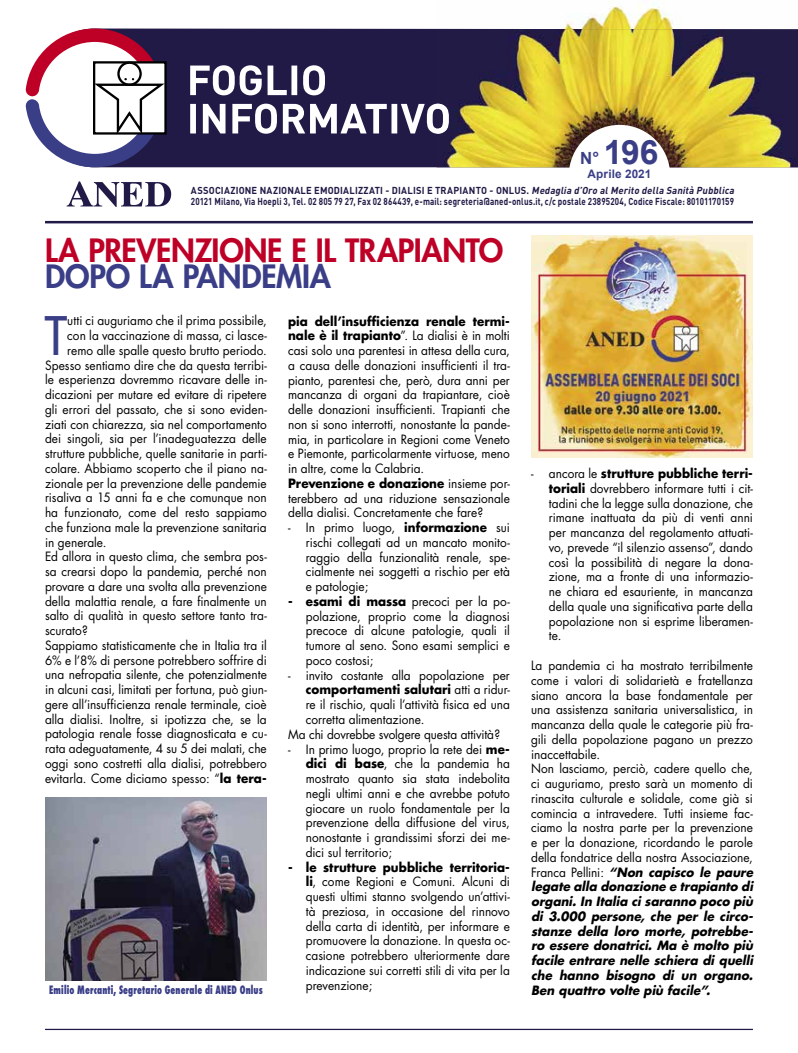
<style>
.page{position:relative;width:798px;height:1053px;background:#fff}
.page>*{position:absolute;margin:0;border:0;box-sizing:border-box;transform-origin:0 0}
.t1{font:51.62px "Futura";color:#3a3e87;scale:.95 1}
.t2{font:700 33.5px "Arial";color:#3a3e87}
.t3{font:800 31.25px "Futura";letter-spacing:-.01em;color:#be0027}
.t4{font:800 31.25px "Futura";letter-spacing:-.005em;color:#3a3e87}
.t5{font:12.5px/14.8px "Futura";color:#000;text-align:justify;scale:.95 1}
.t6{font:700 12.5px "Futura";letter-spacing:.005em;color:#000;scale:.95 1}
.t7{font:italic 700 12.5px "Futura";color:#000;scale:.95 1}
.t8{font:700 11.75px "Arial";letter-spacing:.015em;color:#3a3e87}
.t9{font:800 condensed 11.25px "Futura";letter-spacing:.02em;color:#3a3e87;scale:.8 1}
.t10{font:700 10px/10.6px "DIN";letter-spacing:.02em;color:#211a46;scale:.93 1}
.s1{font-size:16.75px}
.s2{font-style:italic}
.s3{font-weight:700}
.s4{font-weight:400}
.s5{font-weight:700;font-style:italic}
</style>
<div class="page">
<div style="left:164px;top:29px;width:272px;height:138px;background:#211a46"></div>
<div style="left:93px;top:61px;width:74px;height:74px;border:2px solid #000"></div>
<svg style="left:25px;top:29px;width:139px;height:138px"></svg>
<svg style="left:190px;top:104px;width:246px;height:30px"></svg>
<svg style="left:190px;top:65px;width:135px;height:30px"></svg>
<img style="left:436px;top:0;width:283px;height:29px">
<img style="left:436px;top:29px;width:361px;height:138px">
<img style="left:436px;top:104px;width:12px;height:30px">
<div style="left:568px;top:125px;width:102px;height:101px;background:#fff;border-radius:50%"></div>
<svg style="left:67px;top:181px;width:104px;height:26px"></svg>
<hr style="left:45px;top:221px;width:707px;height:2px;background:#211a46">
<hr style="left:45px;top:1028px;width:707px;height:1px;background:#211a46">
<img style="left:45px;top:797px;width:221px;height:183px">
<img style="left:531px;top:236px;width:221px;height:221px">
<h2 class="t2" style="left:580px;top:130px;width:80px"><span class="s1">N°</span> 196</h2>
<p class="t8" style="left:587px;top:166px;width:65px">Aprile 2021</p>
<p class="t10" style="left:191px;top:185px;width:587px">ASSOCIAZIONE NAZIONALE EMODIALIZZATI - DIALISI E TRAPIANTO - ONLUS. <span class="s2">Medaglia d’Oro alMerito della Sanità Pubblica<br></span>20121 Milano, Via Hoepli 3, Tel. 02 805 79 27, Fax 02 864439, e-mail: segreteria@aned-onlus.it, c/c postale 23895204, Codice Fiscale: 80101170159</p>
<h3 class="t3" style="left:45px;top:231px;width:459px">LA PREVENZIONE E IL TRAPIANTO</h3>
<h3 class="t4" style="left:45px;top:257px;width:287px">DOPO LA PANDEMIA</h3>
<h1 class="t1" style="left:45px;top:303px;width:25px">T</h1>
<p class="t5" style="left:67px;top:313px;width:211px">utti ci auguriamo che il prima possibile,</p>
<p class="t5" style="left:288px;top:313px;width:235px;text-align:left"><span class="s3">pia dell’insufficienza renale termi&shy;nale è il trapianto</span>”. La dialisi è in molti casi solo una parentesi in attesa della cura, a causa delle donazioni insufficienti il tra&shy;pianto, parentesi che, però, dura anni per mancanza di organi da trapiantare, cioè delle donazioni insufficienti. Trapianti che non si sono interrotti, nonostante la pande&shy;mia, in particolare in Regioni come Veneto e Piemonte, particolarmente virtuose, meno in altre, come la Calabria.<br><span class="s3">Prevenzione e donazione</span> insieme por&shy;terebbero ad una riduzione sensazionale della dialisi. Concretamente che fare?</p>
<p class="t5" style="left:306px;top:520px;width:216px;text-indent:-18px">- In primo luogo, <span class="s3">informazione</span> sui rischi collegati ad un mancato monito&shy;raggio della funzionalità renale, spe&shy;cialmente nei soggetti a rischio per età e patologie;</p>
<p class="t5" style="left:306px;top:594px;width:216px;text-indent:-18px"><span class="s3">- esami di massa</span> precoci per la po&shy;polazione, proprio come la diagnosi precoce di alcune patologie, quali il tumore al seno. Sono esami semplici e poco costosi;</p>
<p class="t5" style="left:288px;top:667px;width:235px">- invito costante alla popolazione per</p>
<p class="t6" style="left:306px;top:681px;width:216px">comportamenti salutari <span class="s4">atti a ridur-</span></p>
<p class="t5" style="left:306px;top:697px;width:216px">re il rischio, quali l’attività fisica ed una</p>
<p class="t5" style="left:306px;top:712px;width:126px">corretta alimentazione.</p>
<p class="t5" style="left:288px;top:726px;width:224px">Ma chi dovrebbe svolgere questa attività?</p>
<p class="t5" style="left:306px;top:741px;width:216px;text-indent:-18px">- In primo luogo, proprio la rete dei <span class="s3">me&shy;dici di base</span>, che la pandemia ha mostrato quanto sia stata indebolita negli ultimi anni e che avrebbe potuto giocare un ruolo fondamentale per la prevenzione della diffusione del virus, nonostante i grandissimi sforzi dei me&shy;dici sul territorio;</p>
<p class="t5" style="left:306px;top:859px;width:216px;text-indent:-18px"><span class="s3">- le strutture pubbliche territoria&shy;li</span>, come Regioni e Comuni. Alcuni di questi ultimi stanno svolgendo un’attivi&shy;tà preziosa, in occasione del rinnovo della carta di identità, per informare e promuovere la donazione. In questa oc&shy;casione potrebbero ulteriormente dare indicazione sui corretti stili di vita per la prevenzione;</p>
<p class="t5" style="left:67px;top:328px;width:211px">con la vaccinazione di massa, ci lasce-</p>
<p class="t5" style="left:67px;top:343px;width:211px">remo alle spalle questo brutto periodo.</p>
<p class="t5" style="left:45px;top:357px;width:235px">Spesso sentiamo dire che da questa terribi-</p>
<p class="t5" style="left:45px;top:372px;width:235px">le esperienza dovremmo ricavare delle in-</p>
<p class="t5" style="left:45px;top:387px;width:235px">dicazioni per mutare ed evitare di ripetere</p>
<p class="t5" style="left:45px;top:402px;width:235px">gli errori del passato, che si sono eviden-</p>
<p class="t5" style="left:45px;top:416px;width:235px">ziati con chiarezza, sia nel comportamento</p>
<p class="t5" style="left:45px;top:431px;width:235px">dei singoli, sia per l’inadeguatezza delle</p>
<p class="t5" style="left:45px;top:446px;width:235px">strutture pubbliche, quelle sanitarie in parti-</p>
<p class="t5" style="left:45px;top:461px;width:235px">colare. Abbiamo scoperto che il piano na-</p>
<p class="t5" style="left:45px;top:475px;width:235px">zionale per la prevenzione delle pandemie</p>
<p class="t5" style="left:45px;top:490px;width:235px">risaliva a 15 anni fa e che comunque non</p>
<p class="t5" style="left:45px;top:505px;width:235px">ha funzionato, come del resto sappiamo</p>
<p class="t5" style="left:45px;top:520px;width:235px">che funziona male la prevenzione sanitaria</p>
<p class="t5" style="left:45px;top:534px;width:66px">in generale.</p>
<p class="t5" style="left:45px;top:549px;width:235px">Ed allora in questo clima, che sembra pos-</p>
<p class="t5" style="left:45px;top:564px;width:235px">sa crearsi dopo la pandemia, perché non</p>
<p class="t5" style="left:45px;top:579px;width:235px">provare a dare una svolta alla prevenzione</p>
<p class="t5" style="left:45px;top:593px;width:235px">della malattia renale, a fare finalmente un</p>
<p class="t5" style="left:45px;top:608px;width:235px">salto di qualità in questo settore tanto tra-</p>
<p class="t5" style="left:45px;top:623px;width:47px">scurato?</p>
<p class="t5" style="left:45px;top:638px;width:235px">Sappiamo statisticamente che in Italia tra il</p>
<p class="t5" style="left:45px;top:652px;width:235px">6% e l’8% di persone potrebbero soffrire di</p>
<p class="t5" style="left:45px;top:667px;width:235px">una nefropatia silente, che potenzialmente</p>
<p class="t5" style="left:45px;top:682px;width:235px">in alcuni casi, limitati per fortuna, può giun-</p>
<p class="t5" style="left:45px;top:697px;width:235px">gere all’insufficienza renale terminale, cioè</p>
<p class="t5" style="left:45px;top:711px;width:235px">alla dialisi. Inoltre, si ipotizza che, se la</p>
<p class="t5" style="left:45px;top:726px;width:235px">patologia renale fosse diagnosticata e cu-</p>
<p class="t5" style="left:45px;top:741px;width:235px">rata adeguatamente, 4 su 5 dei malati, che</p>
<p class="t5" style="left:45px;top:756px;width:235px">oggi sono costretti alla dialisi, potrebbero</p>
<p class="t5" style="left:45px;top:770px;width:235px">evitarla. Come diciamo spesso: “<span class="s3">la tera-</span></p>
<p class="t5" style="left:548px;top:466px;width:216px;text-indent:-18px">- ancora le <span class="s3">strutture pubbliche terri&shy;toriali</span> dovrebbero informare tutti i cit&shy;tadini che la legge sulla donazione, che rimane inattuata da più di venti anni per mancanza del regolamento attuati&shy;vo, prevede “il silenzio assenso”, dando così la possibilità di negare la dona&shy;zione, ma a fronte di una informazio&shy;ne chiara ed esauriente, in mancanza della quale una significativa parte della popolazione non si esprime liberamen&shy;te.</p>
<p class="t5" style="left:531px;top:658px;width:238px;text-align:left">La pandemia ci ha mostrato terribilmente come i valori di solidarietà e fratellanza siano ancora la base fondamentale per una assistenza sanitaria universalistica, in mancanza della quale le categorie più fra&shy;gili della popolazione pagano un prezzo inaccettabile.<br>Non lasciamo, perciò, cadere quello che, ci auguriamo, presto sarà un momento di rinascita culturale e solidale, come già si comincia a intravedere. Tutti insieme fac&shy;ciamo la nostra parte per la prevenzione e per la donazione, ricordando le parole della fondatrice della nostra Associazione, F ra n c a Pe l l i n i : <span class="s5">“Non capisco le paure legate alla donazione e trapianto di organi. In Italia ci saranno poco più di 3.000 persone, che per le circo&shy;stanze della loro morte, potrebbe&shy;ro essere donatrici. Ma è molto più facile entrare nelle schiera di quelli che hanno bisogno di un organo.</span></p>
<p class="t9" style="left:49px;top:982px;width:268px">Emilio Mercanti, Segretario Generale di ANED Onlus</p>
<p class="t7" style="left:531px;top:981px;width:193px">Ben quattro volte più facile”.</p>
</div>
